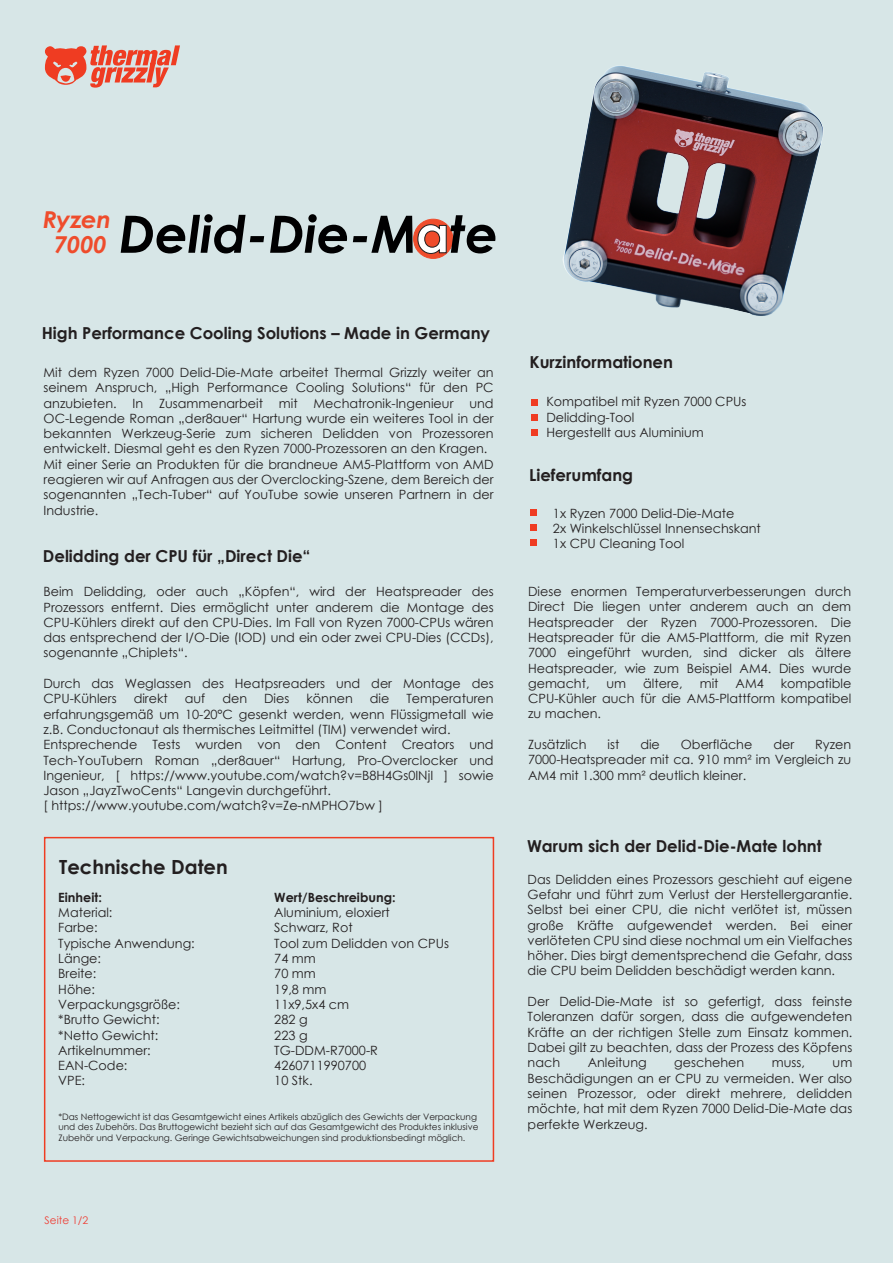
<style>
.page{position:relative;width:893px;height:1263px;background:#d7e6e7}
.page>*{position:absolute;margin:0;border:0;box-sizing:border-box;transform-origin:0 0}
.t1{font:italic 700 51.45px "Century Gothic";color:#000001}
.t2{font:italic 700 23.25px "Century Gothic";letter-spacing:-.015em;color:#ef4c2c;scale:1.04 1}
.t3{font:700 19.5px "Century Gothic";color:#231f20}
.t4{font:700 16.5px "Century Gothic";color:#231f20}
.t5{font:12.75px/15.3px "Century Gothic";color:#231f20;text-align:justify}
.t6{font:700 12.75px "Century Gothic";color:#231f20}
.t7{font:10.5px "Century Gothic";color:#ee3e35}
.t8{font:8.85px/10.6px "Century Gothic";color:#231f20}
.s1{font-size:23.25px;color:#ef4c2c}
.s2{font-style:normal;color:#fff}
</style>
<div class="page">
<div style="left:44px;top:837px;width:450px;height:325px;border:2px solid #ef3c22"></div>
<svg style="left:45px;top:45px;width:135px;height:43px"></svg>
<div style="left:530px;top:509px;width:7px;height:7px;background:#ef3c22"></div>
<div style="left:530px;top:524px;width:7px;height:7px;background:#ef3c22"></div>
<div style="left:530px;top:539px;width:7px;height:7px;background:#ef3c22"></div>
<div style="left:531px;top:399px;width:7px;height:6px;background:#ef3c22"></div>
<div style="left:531px;top:414px;width:7px;height:7px;background:#ef3c22"></div>
<div style="left:531px;top:429px;width:7px;height:7px;background:#ef3c22"></div>
<img style="left:413px;top:66px;width:410px;height:250px">
<div style="left:413px;top:219px;width:40px;height:40px;background:#ef4c2c;border:1px solid #ef4c2c;border-radius:50%"></div>
<svg style="left:417px;top:224px;width:30px;height:30px"></svg>
<h2 class="t2" style="left:43px;top:202px;width:67px">Ryzen</h2>
<h1 class="t1" style="left:53px;top:195px;width:446px"><span class="s1">7000</span> Delid-Die-M<span class="s2">a</span>te</h1>
<p class="t4" style="left:42px;top:321px;width:450px">High Performance Cooling Solutions – Made in Germany</p>
<p class="t5" style="left:44px;top:364px;width:452px;text-align:left">Mit dem Ryzen 7000 Delid-Die-Mate arbeitet Thermal Grizzly weiter an seinem Anspruch, „High Performance Cooling Solutions“ für den PC anzubieten. In Zusammenarbeit mit Mechatronik-Ingenieur und OC-Legende Roman „der8auer“ Hartung wurde ein weiteres Tool in der bekannten Werkzeug-Serie zum sicheren Delidden von Prozessoren entwickelt. Diesmal geht es den Ryzen 7000-Prozessoren an den Kragen.<br>Mit einer Serie an Produkten für die brandneue AM5-Plattform von AMD reagieren wir auf Anfragen aus der Overclocking-Szene, dem Bereich der sogenannten „Tech-Tuber“ auf YouTube sowie unseren Partnern in der Industrie.</p>
<p class="t4" style="left:43px;top:543px;width:269px">Delidding der CPU für „Direct Die“</p>
<p class="t5" style="left:43px;top:584px;width:452px">Beim Delidding, oder auch „Köpfen“, wird der Heatspreader des Prozessors entfernt. Dies ermöglicht unter anderem die Montage des CPU-Kühlers direkt auf den CPU-Dies. Im Fall von Ryzen 7000-CPUs wären das entsprechend der I/O-Die (IOD) und ein oder zwei CPU-Dies (CCDs), sogenannte „Chiplets“.</p>
<p class="t5" style="left:43px;top:675px;width:452px">Durch das Weglassen des Heatpsreaders und der Montage des<br>CPU-Kühlers</p>
<p class="t5" style="left:134px;top:691px;width:36px">direkt</p>
<p class="t5" style="left:185px;top:691px;width:22px">auf</p>
<p class="t5" style="left:222px;top:691px;width:26px">den</p>
<p class="t5" style="left:264px;top:691px;width:27px">Dies</p>
<p class="t5" style="left:306px;top:691px;width:48px">können</p>
<p class="t5" style="left:370px;top:691px;width:21px">die</p>
<p class="t5" style="left:43px;top:691px;width:452px;text-align:left;text-indent:363px">Temperaturen erfahrungsgemäß um 10-20°C gesenkt werden, wenn Flüssigmetall wie z.B. Conductonaut als thermisches Leitmittel (TIM) verwendet wird.<br>Entsprechende Tests wurden von den Content Creators und Tech-YouTubern Roman „der8auer“ Hartung, Pro-Overclocker und Ingenieur, [ https://www.youtube.com/watch?v=B8H4Gs0INjI ] sowie Jason „JayzTwoCents“ Langevin durchgeführt.<br>[ https://www.youtube.com/watch?v=Ze-nMPHO7bw ]</p>
<h3 class="t3" style="left:59px;top:852px;width:170px">Technische Daten</h3>
<p class="t6" style="left:58px;top:887px;width:45px">Einheit:</p>
<p class="t6" style="left:274px;top:887px;width:123px">Wert/Beschreibung:</p>
<p class="t5" style="left:58px;top:905px;width:56px">Material:</p>
<p class="t5" style="left:274px;top:905px;width:117px">Aluminium, eloxiert</p>
<p class="t5" style="left:58px;top:920px;width:41px">Farbe:</p>
<p class="t5" style="left:274px;top:920px;width:80px">Schwarz, Rot</p>
<p class="t5" style="left:58px;top:935px;width:138px">Typische Anwendung:</p>
<p class="t5" style="left:274px;top:935px;width:176px">Tool zum Delidden von CPUs</p>
<p class="t5" style="left:58px;top:951px;width:44px">Länge:</p>
<p class="t5" style="left:274px;top:951px;width:43px">74 mm</p>
<p class="t5" style="left:58px;top:966px;width:40px">Breite:</p>
<p class="t5" style="left:274px;top:966px;width:43px">70 mm</p>
<p class="t5" style="left:58px;top:981px;width:38px">Höhe:</p>
<p class="t5" style="left:274px;top:981px;width:54px">19,8 mm</p>
<p class="t5" style="left:58px;top:996px;width:123px">Verpackungsgröße:</p>
<p class="t5" style="left:274px;top:996px;width:76px">11x9,5x4 cm</p>
<p class="t5" style="left:58px;top:1012px;width:103px">*Brutto Gewicht:</p>
<p class="t5" style="left:274px;top:1012px;width:35px">282 g</p>
<p class="t5" style="left:58px;top:1027px;width:102px">*Netto Gewicht:</p>
<p class="t5" style="left:274px;top:1027px;width:35px">223 g</p>
<p class="t5" style="left:58px;top:1042px;width:94px">Artikelnummer:</p>
<p class="t5" style="left:274px;top:1042px;width:105px">TG-DDM-R7000-R</p>
<p class="t5" style="left:58px;top:1058px;width:71px">EAN-Code:</p>
<p class="t5" style="left:274px;top:1058px;width:93px">4260711990700</p>
<p class="t5" style="left:58px;top:1073px;width:28px">VPE:</p>
<p class="t5" style="left:274px;top:1073px;width:40px">10 Stk.</p>
<p class="t8" style="left:58px;top:1111px;width:421px">*Das Nettogewicht ist das Gesamtgewicht eines Artikels abzüglich des Gewichts der Verpackung und des Zubehörs. Das Bruttogewicht bezieht sich auf das Gesamtgewicht des Produktes inklusive<br>Zubehör und Verpackung. Geringe Gewichtsabweichungen sind produktionsbedingt möglich.</p>
<p class="t7" style="left:45px;top:1213px;width:45px">Seite 1/2</p>
<p class="t4" style="left:529px;top:349px;width:145px">Kurzinformationen</p>
<p class="t5" style="left:546px;top:394px;width:202px;text-align:left">Kompatibel mit Ryzen 7000 CPUs<br>Delidding-Tool<br>Hergestellt aus Aluminium</p>
<p class="t4" style="left:529px;top:462px;width:105px">Lieferumfang</p>
<p class="t5" style="left:553px;top:505px;width:209px;text-align:left">1x Ryzen 7000 Delid-Die-Mate<br>2x Winkelschlüssel Innensechskant<br>1x CPU Cleaning Tool</p>
<p class="t5" style="left:528px;top:584px;width:325px">Diese enormen Temperaturverbesserungen durch Direct Die liegen unter anderem auch an dem Heatspreader der Ryzen 7000-Prozessoren. Die Heatspreader für die AM5-Plattform, die mit Ryzen 7000 eingeführt wurden, sind dicker als ältere Heatspreader, wie zum Beispiel AM4. Dies wurde gemacht,</p>
<p class="t5" style="left:528px;top:675px;width:325px;text-indent:253px">kompatible CPU-Kühler auch für die AM5-Plattform kompatibel zu machen.</p>
<p class="t5" style="left:528px;top:737px;width:60px">Zusätzlich</p>
<p class="t5" style="left:607px;top:737px;width:13px">ist</p>
<p class="t5" style="left:640px;top:737px;width:21px">die</p>
<p class="t5" style="left:681px;top:737px;width:73px">Oberfläche</p>
<p class="t5" style="left:773px;top:737px;width:22px">der</p>
<p class="t5" style="left:606px;top:675px;width:21px">um</p>
<p class="t5" style="left:643px;top:675px;width:41px">ältere,</p>
<p class="t5" style="left:700px;top:675px;width:20px">mit</p>
<p class="t5" style="left:736px;top:675px;width:30px">AM4</p>
<p class="t5" style="left:528px;top:737px;width:325px;text-indent:287px">Ryzen 7000-Heatspreader mit ca. 910 mm² im Vergleich zu AM4 mit 1.300 mm² deutlich kleiner.</p>
<p class="t4" style="left:527px;top:834px;width:296px">Warum sich der Delid-Die-Mate lohnt</p>
<p class="t5" style="left:528px;top:871px;width:326px">Das Delidden eines Prozessors geschieht auf eigene Gefahr und führt zum Verlust der Herstellergarantie.<br>Selbst bei einer CPU, die nicht verlötet ist, müssen große Kräfte aufgewendet werden. Bei einer verlöteten CPU sind diese nochmal um ein Vielfaches höher. Dies birgt dementsprechend die Gefahr, dass die CPU beim Delidden beschädigt werden kann.</p>
<p class="t5" style="left:528px;top:994px;width:326px">Der Delid-Die-Mate ist so gefertigt, dass feinste Toleranzen dafür sorgen, dass die aufgewendeten Kräfte an der richtigen Stelle zum Einsatz kommen.<br>Dabei gilt zu beachten, dass der Prozess des Köpfens nach</p>
<p class="t5" style="left:588px;top:1055px;width:61px">Anleitung</p>
<p class="t5" style="left:674px;top:1055px;width:71px">geschehen</p>
<p class="t5" style="left:772px;top:1055px;width:35px">muss,</p>
<p class="t5" style="left:528px;top:1055px;width:326px;text-indent:305px">um Beschädigungen an er CPU zu vermeiden. Wer also seinen Prozessor, oder direkt mehrere, delidden möchte, hat mit dem Ryzen 7000 Delid-Die-Mate das perfekte Werkzeug.</p>
</div>
